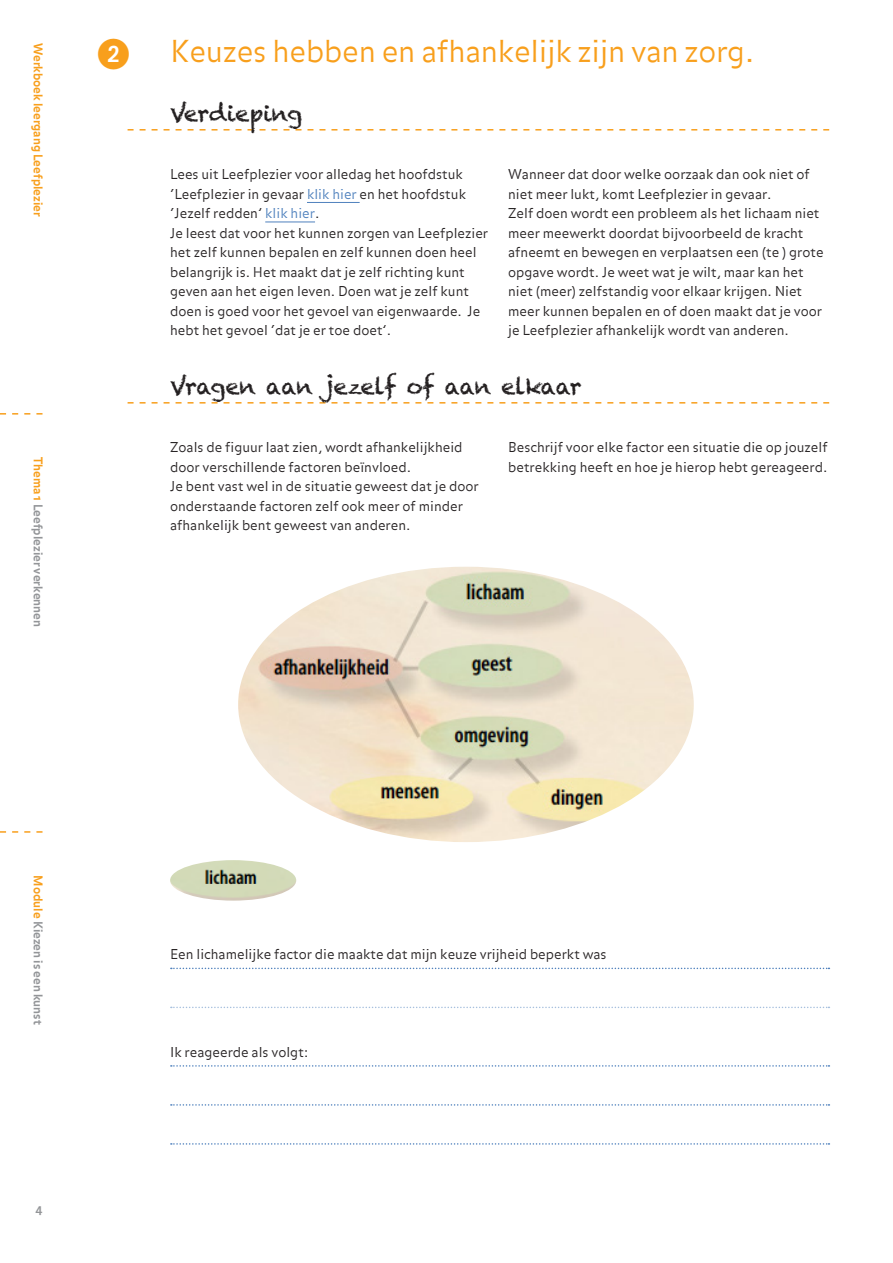
<style>
.page{position:relative;width:893px;height:1263px;background:#fff}
.page>*{position:absolute;margin:0;border:0;box-sizing:border-box;transform-origin:0 0}
.module_nummer{font:31.5px "European Pi One";color:#f89f1c}
.MODUKLE_kop{font:30px "Balance Light MED";letter-spacing:-.01em;color:#f89f1c}
.GROTE_kop_met_lijn{font:22.5px "Chalkduster";letter-spacing:-.02em;color:#231f20}
.plat_gesplitst{font:13.5px/19.5px "Balance Light MED";color:#231f20}
.vraag_met_lijn{font:13.5px "Balance Light MED";color:#231f20}
.t1{font:12px "Balance Bold MED Roman";color:#939598}
.t2{font:12px "Balance Bold MED Roman";color:#f89f1c}
.s1{color:#f89f1c}
.s2{color:#4f81bd}
</style>
<div class="page">
<svg style="left:0;top:413px;width:43px;height:2px"></svg>
<svg style="left:0;top:831px;width:43px;height:2px"></svg>
<svg style="left:128px;top:129px;width:701px;height:2px"></svg>
<hr style="left:307px;top:202px;width:53px;height:1px;background:#4f81bd">
<hr style="left:265px;top:222px;width:50px;height:1px;background:#4f81bd">
<svg style="left:128px;top:402px;width:701px;height:2px"></svg>
<svg style="left:171px;top:968px;width:658px;height:1px"></svg>
<svg style="left:171px;top:1007px;width:658px;height:1px"></svg>
<svg style="left:171px;top:1065px;width:658px;height:2px"></svg>
<svg style="left:171px;top:1104px;width:658px;height:2px"></svg>
<svg style="left:171px;top:1143px;width:658px;height:2px"></svg>
<img style="left:238px;top:567px;width:456px;height:275px">
<img style="left:170px;top:860px;width:126px;height:41px">
<p class="t2" style="left:45px;top:43px;width:176px;rotate:90deg">Werkboek leergang Leefplezier</p>
<p class="t1" style="left:45px;top:457px;width:171px;rotate:90deg"><span class="s1">Thema 1</span> Leefplezier verkennen</p>
<p class="module_nummer" style="left:98px;top:37px;width:33px">2</p>
<p class="MODUKLE_kop" style="left:170px;top:34px;width:586px">Keuzes hebben en afhankelijk zijn van zorg.</p>
<p class="GROTE_kop_met_lijn" style="left:170px;top:100px;width:134px">Verdieping</p>
<p class="plat_gesplitst" style="left:170px;top:165px;width:297px">Lees uit Leefplezier voor alledag het hoofdstuk ‘Leefplezier in gevaar <span class="s2">klik hier</span> en het hoofdstuk ‘Jezelf redden’ <span class="s2">klik hier</span>.</p>
<p class="plat_gesplitst" style="left:170px;top:224px;width:319px">Je leest dat voor het kunnen zorgen van Leefplezier het zelf kunnen bepalen en zelf kunnen doen heel belangrijk is. Het maakt dat je zelf richting kunt geven aan het eigen leven. Doen wat je zelf kunt doen is goed voor het gevoel van eigenwaarde. Je hebt het gevoel ‘dat je er toe doet’.</p>
<p class="plat_gesplitst" style="left:508px;top:165px;width:303px">Wanneer dat door welke oorzaak dan ook niet of niet meer lukt, komt Leefplezier in gevaar.</p>
<p class="plat_gesplitst" style="left:508px;top:204px;width:317px">Zelf doen wordt een probleem als het lichaam niet meer meewerkt doordat bijvoorbeeld de kracht afneemt en bewegen en verplaatsen een (te ) grote opgave wordt. Je weet wat je wilt, maar kan het niet (meer) zelfstandig voor elkaar krijgen. Niet meer kunnen bepalen en of doen maakt dat je voor je Leefplezier afhankelijk wordt van anderen.</p>
<p class="GROTE_kop_met_lijn" style="left:170px;top:373px;width:413px">Vragen aan jezelf of aan elkaar</p>
<p class="plat_gesplitst" style="left:170px;top:438px;width:294px">Zoals de figuur laat zien, wordt afhankelijkheid door verschillende factoren beïnvloed.</p>
<p class="plat_gesplitst" style="left:170px;top:477px;width:310px">Je bent vast wel in de situatie geweest dat je door onderstaande factoren zelf ook meer of minder afhankelijk bent geweest van anderen.</p>
<p class="plat_gesplitst" style="left:508px;top:438px;width:321px">Beschrijf voor elke factor een situatie die op jouzelf betrekking heeft en hoe je hierop hebt gereageerd.</p>
<p class="t1" style="left:45px;top:875px;width:150px;rotate:90deg"><span class="s1">Module</span> Kiezen is een kunst</p>
<p class="t1" style="left:36px;top:1201px;width:8px">4</p>
<p class="vraag_met_lijn" style="left:170px;top:946px;width:438px">Een lichamelijke factor die maakte dat mijn keuze vrijheid beperkt was</p>
<p class="vraag_met_lijn" style="left:170px;top:1044px;width:140px">Ik reageerde als volgt:</p>
</div>
